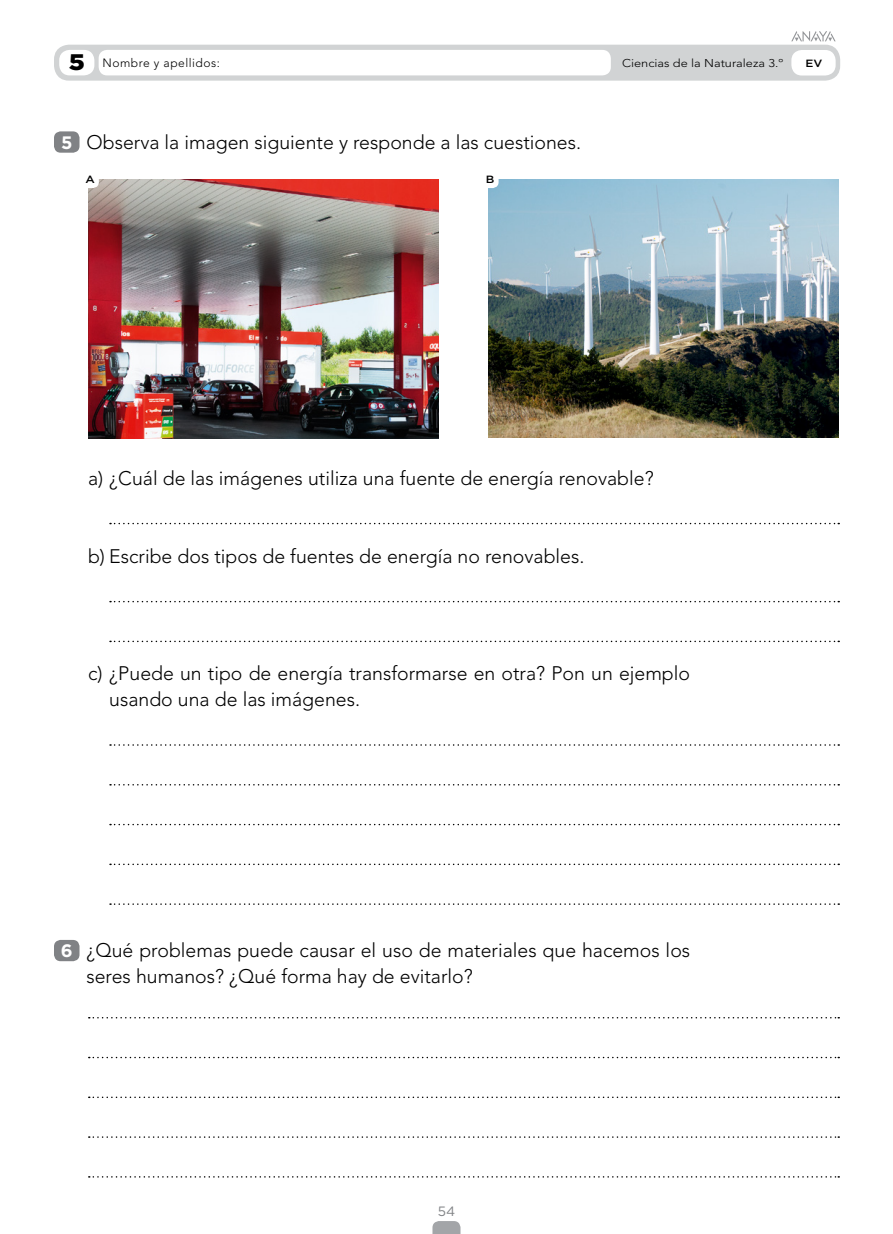
<style>
.page{position:relative;width:893px;height:1234px;background:#fff}
.page>*{position:absolute;margin:0;border:0;box-sizing:border-box;transform-origin:0 0}
.t1{font:900 22.5px "Gotham";color:#000;scale:1.13 1}
.nuclActiv1-9_PD{font:300 19.5px/25.5px "Avenir LT Std";color:#000}
.t2{font:700 18px "Gotham";color:#fff}
.t3{font:13.5px "Gotham";color:#808285}
.t4{font:300 12px "Avenir LT Std";letter-spacing:.04em;color:#000}
.t5{font:300 11.25px "Avenir LT Std";color:#000;scale:1.13 1}
.t6{font:500 10.5px "Gotham";color:#000;scale:1.13 1}
</style>
<div class="page">
<svg style="left:432px;top:1221px;width:28px;height:12px"></svg>
<div style="left:54px;top:131px;width:26px;height:22px;background:#808285;border-radius:7px"></div>
<svg style="left:110px;top:522px;width:729px;height:2px"></svg>
<svg style="left:110px;top:600px;width:729px;height:2px"></svg>
<svg style="left:110px;top:640px;width:729px;height:2px"></svg>
<svg style="left:110px;top:744px;width:729px;height:1px"></svg>
<svg style="left:110px;top:784px;width:729px;height:1px"></svg>
<svg style="left:110px;top:823px;width:729px;height:2px"></svg>
<svg style="left:110px;top:863px;width:729px;height:1px"></svg>
<svg style="left:110px;top:903px;width:729px;height:1px"></svg>
<div style="left:54px;top:939px;width:26px;height:21px;background:#808285;border-radius:7px"></div>
<svg style="left:89px;top:1017px;width:750px;height:1px"></svg>
<svg style="left:89px;top:1056px;width:750px;height:1px"></svg>
<svg style="left:89px;top:1096px;width:750px;height:1px"></svg>
<svg style="left:89px;top:1136px;width:750px;height:1px"></svg>
<svg style="left:89px;top:1176px;width:750px;height:1px"></svg>
<div style="left:54px;top:45px;width:786px;height:36px;background:#d1d3d4;border-radius:15px"></div>
<div style="left:791px;top:50px;width:45px;height:25px;background:#fff;border-radius:10px"></div>
<div style="left:99px;top:50px;width:512px;height:25px;background:#fff;border-radius:9px"></div>
<div style="left:59px;top:50px;width:35px;height:25px;background:#fff;border-radius:10px"></div>
<svg style="left:791px;top:31px;width:45px;height:10px"></svg>
<img style="left:89px;top:179px;width:350px;height:260px">
<img style="left:489px;top:179px;width:350px;height:258px">
<div style="left:82px;top:171px;width:17px;height:17px;background:#fff;border-radius:6px"></div>
<div style="left:482px;top:171px;width:17px;height:17px;background:#fff;border-radius:6px"></div>
<p class="t1" style="left:69px;top:47px;width:16px">5</p>
<p class="t4" style="left:103px;top:56px;width:119px">Nombre y apellidos:</p>
<p class="t5" style="left:622px;top:56px;width:144px">Ciencias de la Naturaleza 3.º</p>
<p class="t6" style="left:805px;top:57px;width:16px">EV</p>
<p class="t2" style="left:61px;top:130px;width:13px">5</p>
<p class="nuclActiv1-9_PD" style="left:87px;top:129px;width:496px">Observa la imagen siguiente y responde a las cuestiones.</p>
<p class="t6" style="left:86px;top:172px;width:10px">A</p>
<p class="t6" style="left:486px;top:172px;width:9px">B</p>
<p class="nuclActiv1-9_PD" style="left:88px;top:465px;width:567px">a) ¿Cuál de las imágenes utiliza una fuente de energía renovable?</p>
<p class="nuclActiv1-9_PD" style="left:88px;top:543px;width:498px">b) Escribe dos tipos de fuentes de energía no renovables.</p>
<p class="nuclActiv1-9_PD" style="left:109px;top:661px;width:582px;text-indent:-21px">c) ¿Puede un tipo de energía transformarse en otra? Pon un ejemplo usando una de las imágenes.</p>
<p class="t2" style="left:61px;top:938px;width:13px">6</p>
<p class="nuclActiv1-9_PD" style="left:87px;top:937px;width:605px">¿Qué problemas puede causar el uso de materiales que hacemos los seres humanos? ¿Qué forma hay de evitarlo?</p>
<p class="t3" style="left:438px;top:1202px;width:19px">54</p>
</div>
